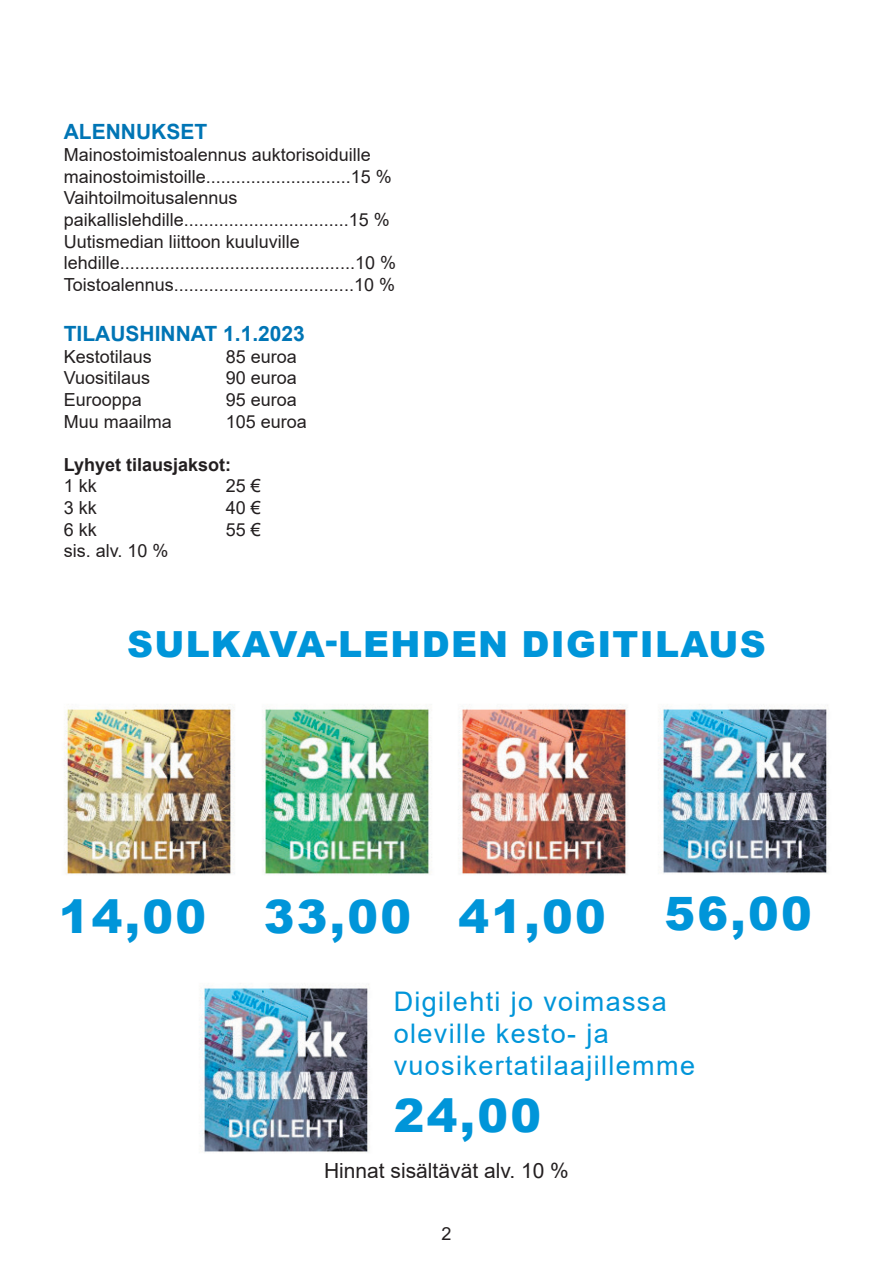
<style>
.page{position:relative;width:893px;height:1263px;background:#fff}
.page>*{position:absolute;margin:0;border:0;box-sizing:border-box;transform-origin:0 0}
.t1{font:900 46.05px "Arial";letter-spacing:.05em;color:#0095d9}
.t2{font:900 36px "Arial";letter-spacing:.035em;color:#0095d9}
.t3{font:27px/32.4px "Arial";letter-spacing:.05em;color:#0095d9}
.t4{font:700 21px "Arial";color:#0075b5}
.t5{font:21px "Arial";color:#231f20}
.t6{font:18px "Arial";color:#231f20}
.t7{font:700 18px "Arial";color:#231f20}
</style>
<div class="page">
<img style="left:660px;top:705px;width:169px;height:169px">
<img style="left:201px;top:984px;width:169px;height:169px">
<img style="left:458px;top:704px;width:170px;height:171px">
<img style="left:262px;top:706px;width:170px;height:168px">
<img style="left:64px;top:704px;width:171px;height:171px">
<p class="t4" style="left:64px;top:117px;width:145px">ALENNUKSET</p>
<p class="t6" style="left:64px;top:142px;width:309px">Mainostoimistoalennus auktorisoiduille</p>
<p class="t6" style="left:64px;top:164px;width:330px">mainostoimistoille.............................15 %</p>
<p class="t6" style="left:64px;top:186px;width:175px">Vaihtoilmoitusalennus</p>
<p class="t6" style="left:64px;top:207px;width:328px">paikallislehdille.................................15 %</p>
<p class="t6" style="left:64px;top:229px;width:238px">Uutismedian liittoon kuuluville</p>
<p class="t6" style="left:64px;top:250px;width:334px">lehdille...............................................10 %</p>
<p class="t6" style="left:64px;top:272px;width:333px">Toistoalennus....................................10 %</p>
<p class="t4" style="left:64px;top:319px;width:243px">TILAUSHINNAT 1.1.2023</p>
<p class="t6" style="left:64px;top:344px;width:90px">Kestotilaus</p>
<p class="t6" style="left:226px;top:344px;width:73px">85 euroa</p>
<p class="t6" style="left:64px;top:366px;width:88px">Vuositilaus</p>
<p class="t6" style="left:226px;top:366px;width:73px">90 euroa</p>
<p class="t6" style="left:64px;top:387px;width:80px">Eurooppa</p>
<p class="t6" style="left:226px;top:387px;width:73px">95 euroa</p>
<p class="t6" style="left:64px;top:409px;width:110px">Muu maailma</p>
<p class="t6" style="left:226px;top:409px;width:83px">105 euroa</p>
<p class="t7" style="left:64px;top:452px;width:169px">Lyhyet tilausjaksot:</p>
<p class="t6" style="left:64px;top:474px;width:35px">1 kk</p>
<p class="t6" style="left:226px;top:474px;width:37px">25 €</p>
<p class="t6" style="left:64px;top:495px;width:35px">3 kk</p>
<p class="t6" style="left:226px;top:495px;width:37px">40 €</p>
<p class="t6" style="left:64px;top:517px;width:35px">6 kk</p>
<p class="t6" style="left:226px;top:517px;width:37px">55 €</p>
<p class="t6" style="left:64px;top:538px;width:106px">sis. alv. 10 %</p>
<p class="t2" style="left:127px;top:618px;width:640px">SULKAVA-LEHDEN DIGITILAUS</p>
<p class="t1" style="left:59px;top:883px;width:149px">14,00</p>
<p class="t1" style="left:264px;top:883px;width:149px">33,00</p>
<p class="t1" style="left:458px;top:883px;width:149px">41,00</p>
<p class="t1" style="left:664px;top:880px;width:149px">56,00</p>
<p class="t3" style="left:394px;top:985px;width:303px">Digilehti jo voimassa oleville kesto- ja vuosikertatilaajillemme</p>
<p class="t1" style="left:394px;top:1082px;width:149px">24,00</p>
<p class="t5" style="left:324px;top:1156px;width:246px">Hinnat sisältävät alv. 10 %</p>
<p class="t6" style="left:441px;top:1221px;width:12px">2</p>
</div>
